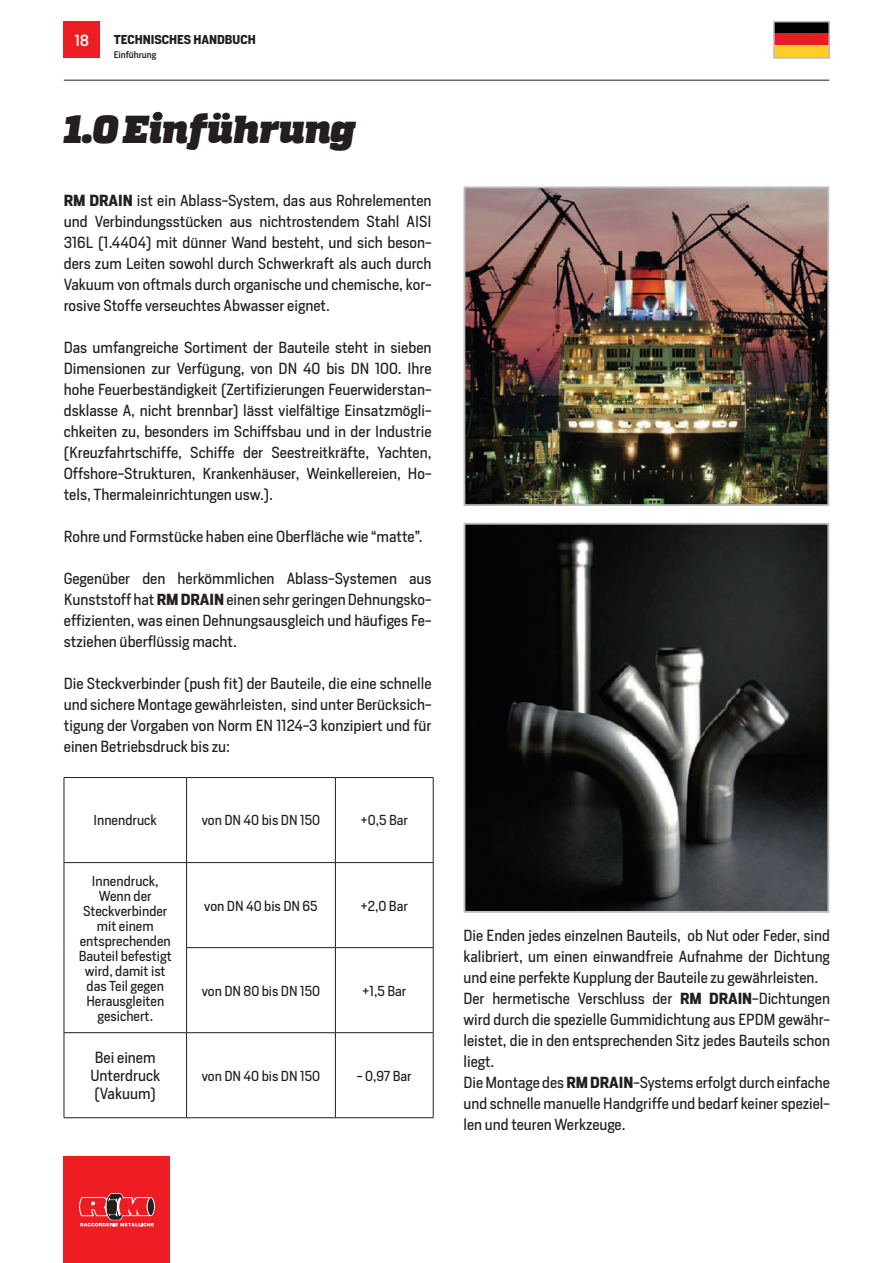
<style>
.page{position:relative;width:893px;height:1263px;background:#fff}
.page>*{position:absolute;margin:0;border:0;box-sizing:border-box;transform-origin:0 0}
.t1{font:italic 800 39px "Quadon";letter-spacing:-.02em;color:#231f20}
.t2{font:15px/21px "Heron Sans";color:#231f20;text-align:justify}
.t3{font:500 15px "Heron Sans";color:#fff}
.t4{font:13.5px/15px "Heron Sans";color:#231f20;text-align:center}
.t5{font:700 12px "Heron Sans";color:#231f20}
.t6{font:500 9px "Heron Sans";color:#231f20}
.s1{font-weight:700}
</style>
<div class="page">
<hr style="left:64px;top:80px;width:765px;height:1px;background:#231f20">
<div style="left:64px;top:1157px;width:106px;height:106px;background:#ee1d23"></div>
<svg style="left:79px;top:1193px;width:76px;height:33px"></svg>
<div style="left:64px;top:22px;width:36px;height:36px;background:#ee1d23"></div>
<div style="left:774px;top:22px;width:55px;height:36px;background:#000001"></div>
<div style="left:774px;top:34px;width:55px;height:24px;background:#e61e24"></div>
<div style="left:774px;top:46px;width:55px;height:12px;background:#fecd26"></div>
<div style="left:773px;top:21px;width:57px;height:38px;border:2px solid #bcbdc0"></div>
<img style="left:466px;top:189px;width:360px;height:314px">
<div style="left:463px;top:186px;width:366px;height:320px;border:2px solid #bcbdc0"></div>
<img style="left:467px;top:526px;width:359px;height:384px">
<div style="left:464px;top:523px;width:365px;height:390px;border:2px solid #bcbdc0"></div>
<hr style="left:64px;top:777px;width:123px;height:1px;background:#231f20">
<hr style="left:64px;top:778px;width:1px;height:84px;background:#231f20">
<hr style="left:187px;top:777px;width:148px;height:1px;background:#231f20">
<hr style="left:186px;top:778px;width:1px;height:84px;background:#231f20">
<hr style="left:335px;top:777px;width:98px;height:1px;background:#231f20">
<hr style="left:335px;top:778px;width:1px;height:84px;background:#231f20">
<hr style="left:433px;top:778px;width:1px;height:84px;background:#231f20">
<hr style="left:64px;top:862px;width:123px;height:1px;background:#231f20">
<hr style="left:64px;top:863px;width:1px;height:85px;background:#231f20">
<hr style="left:64px;top:948px;width:1px;height:84px;background:#231f20">
<hr style="left:187px;top:862px;width:148px;height:1px;background:#231f20">
<hr style="left:186px;top:863px;width:1px;height:84px;background:#231f20">
<hr style="left:335px;top:862px;width:98px;height:1px;background:#231f20">
<hr style="left:335px;top:863px;width:1px;height:84px;background:#231f20">
<hr style="left:433px;top:863px;width:1px;height:84px;background:#231f20">
<hr style="left:186px;top:947px;width:149px;height:1px;background:#231f20">
<hr style="left:186px;top:948px;width:1px;height:84px;background:#231f20">
<hr style="left:335px;top:947px;width:98px;height:1px;background:#231f20">
<hr style="left:335px;top:948px;width:1px;height:84px;background:#231f20">
<hr style="left:433px;top:948px;width:1px;height:84px;background:#231f20">
<hr style="left:64px;top:1032px;width:123px;height:1px;background:#231f20">
<hr style="left:64px;top:1033px;width:1px;height:84px;background:#231f20">
<hr style="left:187px;top:1032px;width:148px;height:1px;background:#231f20">
<hr style="left:186px;top:1033px;width:1px;height:84px;background:#231f20">
<hr style="left:335px;top:1032px;width:98px;height:1px;background:#231f20">
<hr style="left:335px;top:1033px;width:1px;height:84px;background:#231f20">
<hr style="left:433px;top:1033px;width:1px;height:84px;background:#231f20">
<hr style="left:64px;top:1117px;width:123px;height:1px;background:#231f20">
<hr style="left:187px;top:1117px;width:148px;height:1px;background:#231f20">
<hr style="left:335px;top:1117px;width:98px;height:1px;background:#231f20">
<p class="t3" style="left:75px;top:31px;width:16px">18</p>
<p class="t5" style="left:114px;top:31px;width:144px">TECHNISCHES HANDBUCH</p>
<p class="t6" style="left:114px;top:49px;width:44px">Einführung</p>
<h1 class="t1" style="left:64px;top:106px;width:293px">1.0 Einführung</h1>
<p class="t2" style="left:64px;top:190px;width:369px"><span class="s1">RM DRAIN</span> ist ein Ablass-System, das aus Rohrelementen und Verbindungsstücken aus nichtrostendem Stahl AISI 316L (1.4404) mit dünner Wand besteht, und sich beson&shy;ders zum Leiten sowohl durch Schwerkraft als auch durch Vakuum von oftmals durch organische und chemische, kor&shy;rosive Stoffe verseuchtes Abwasser eignet.</p>
<p class="t2" style="left:64px;top:337px;width:369px">Das umfangreiche Sortiment der Bauteile steht in sieben Dimensionen zur Verfügung, von DN 40 bis DN 100. Ihre hohe Feuerbeständigkeit (Zertifizierungen Feuerwiderstan&shy;dsklasse A, nicht brennbar) lässt vielfältige Einsatzmögli&shy;chkeiten zu, besonders im Schiffsbau und in der Industrie (Kreuzfahrtschiffe, Schiffe der Seestreitkräfte, Yachten, Offshore-Strukturen, Krankenhäuser, Weinkellereien, Ho&shy;tels, Thermaleinrichtungen usw.).</p>
<p class="t2" style="left:64px;top:526px;width:360px">Rohre und Formstücke haben eine Oberfläche wie “matte”.</p>
<p class="t2" style="left:64px;top:568px;width:369px">Gegenüber den herkömmlichen Ablass-Systemen aus Kunststoff hat <span class="s1">RM DRAIN</span> einen sehr geringen Dehnungsko&shy;effizienten, was einen Dehnungsausgleich und häufiges Fe&shy;stziehen überflüssig macht.</p>
<p class="t2" style="left:64px;top:673px;width:369px">Die Steckverbinder (push fit) der Bauteile, die eine schnelle und sichere Montage gewährleisten, sind unter Berücksich&shy;tigung der Vorgaben von Norm EN 1124-3 konzipiert und für einen Betriebsdruck bis zu:</p>
<p class="t4" style="left:94px;top:813px;width:65px">Innendruck</p>
<p class="t4" style="left:202px;top:813px;width:120px">von DN 40 bis DN 150</p>
<p class="t4" style="left:360px;top:813px;width:49px">+0,5 Bar</p>
<p class="t4" style="left:79px;top:873px;width:95px">Innendruck,<br>Wenn der<br>Steckverbinder mit einem entsprechenden<br>Bauteil befestigt wird, damit ist das Teil gegen<br>Herausgleiten gesichert.</p>
<p class="t2" style="left:90px;top:1048px;width:71px;line-height:18px;text-align:center">Bei einem<br>Unterdruck (Vakuum)</p>
<p class="t4" style="left:204px;top:898px;width:115px">von DN 40 bis DN 65</p>
<p class="t4" style="left:361px;top:898px;width:49px">+2,0 Bar</p>
<p class="t4" style="left:202px;top:983px;width:120px">von DN 80 bis DN 150</p>
<p class="t4" style="left:362px;top:983px;width:46px">+1,5 Bar</p>
<p class="t4" style="left:202px;top:1068px;width:120px">von DN 40 bis DN 150</p>
<p class="t4" style="left:357px;top:1068px;width:57px">- 0,97 Bar</p>
<p class="t2" style="left:464px;top:925px;width:368px;text-align:left">Die Enden jedes einzelnen Bauteils, ob Nut oder Feder, sind kalibriert, um einen einwandfreie Aufnahme der Dichtung und eine perfekte Kupplung der Bauteile zu gewährleisten.<br>Der hermetische Verschluss der <span class="s1">RM DRAIN</span>-Dichtungen wird durch die spezielle Gummidichtung aus EPDM gewähr&shy;leistet, die in den entsprechenden Sitz jedes Bauteils schon liegt.<br>Die Montage des <span class="s1">RM DRAIN</span>-Systems erfolgt durch einfache und schnelle manuelle Handgriffe und bedarf keiner speziel&shy;len und teuren Werkzeuge.</p>
</div>
